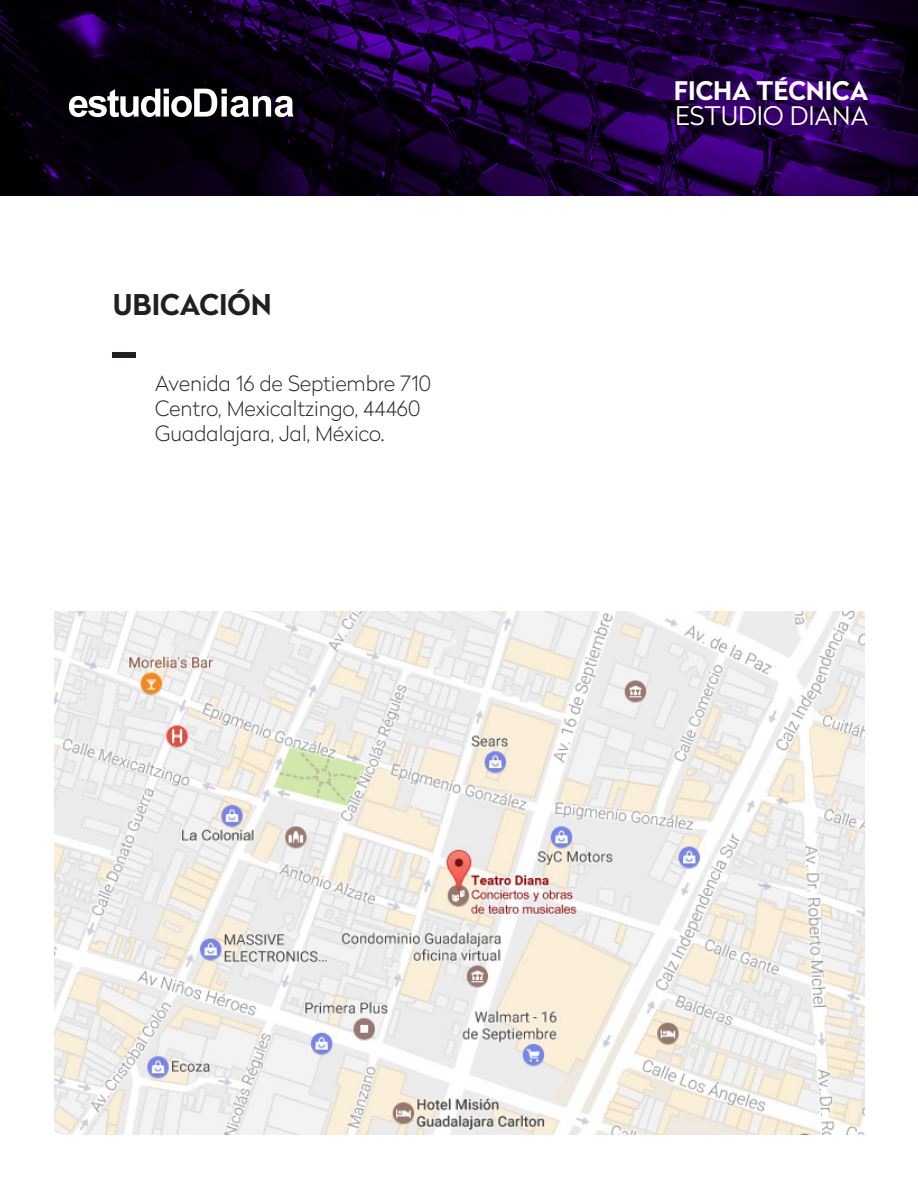
<style>
.page{position:relative;width:918px;height:1188px;background:#fff}
.page>*{position:absolute;margin:0;border:0;box-sizing:border-box;transform-origin:0 0}
.t1{font:700 28.5px "Radikal";color:#231f20}
.t2{font:700 25.5px "Radikal";color:#fff}
.t3{font:300 25.5px "Radikal";color:#fff}
.t4{font:100 21px "Radikal";color:#231f20}
</style>
<div class="page">
<img style="left:0;top:0;width:918px;height:196px">
<div style="left:113px;top:353px;width:23px;height:5px;background:#231f20"></div>
<img style="left:54px;top:612px;width:811px;height:522px">
<svg style="left:69px;top:89px;width:225px;height:28px"></svg>
<p class="t1" style="left:113px;top:284px;width:161px">UBICACIÓN</p>
<p class="t4" style="left:155px;top:369px;width:277px">Avenida 16 de Septiembre 710</p>
<p class="t4" style="left:155px;top:394px;width:267px">Centro, Mexicaltzingo, 44460</p>
<p class="t4" style="left:155px;top:419px;width:231px">Guadalajara, Jal, México.</p>
<p class="t2" style="left:674px;top:72px;width:196px">FICHA TÉCNICA</p>
<p class="t3" style="left:675px;top:98px;width:194px">ESTUDIO DIANA</p>
</div>
